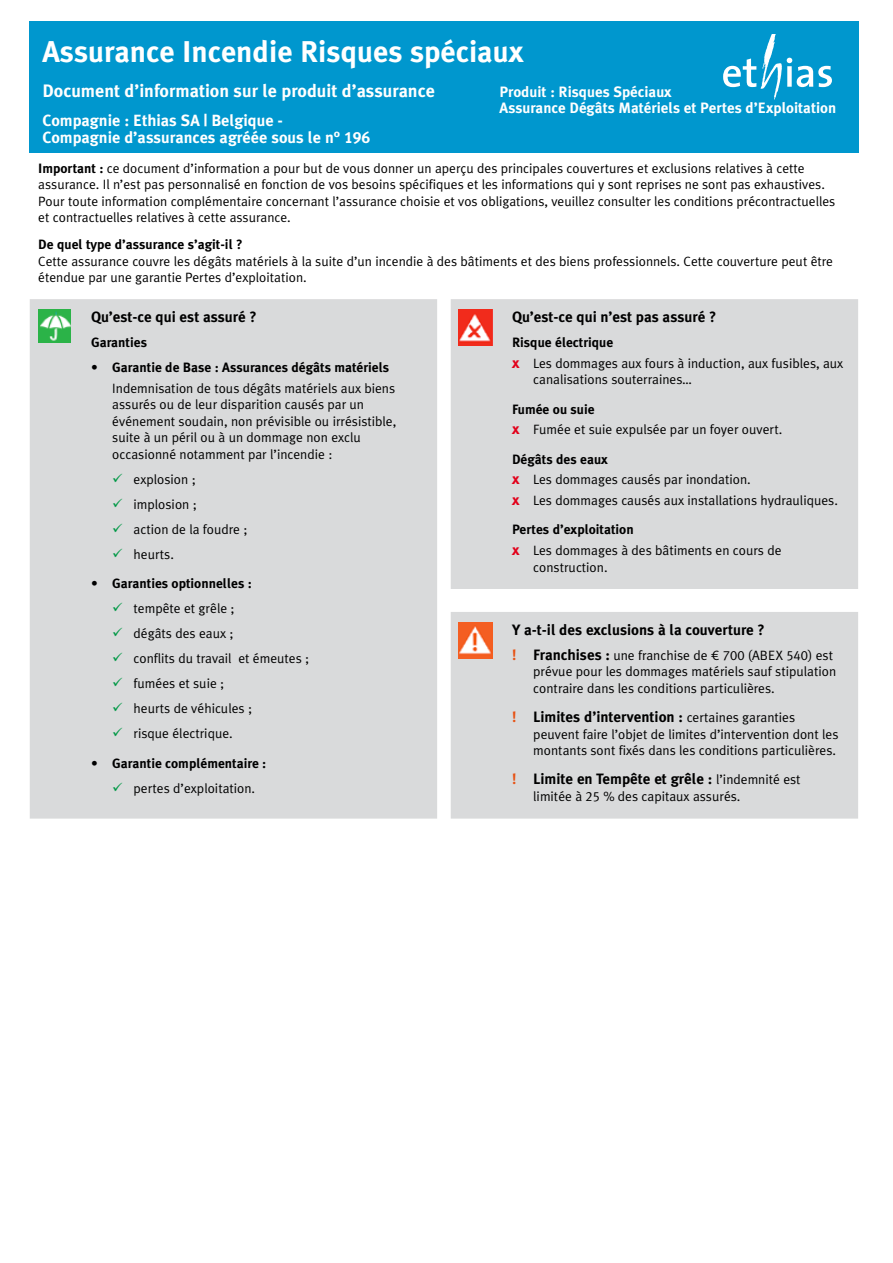
<style>
.page{position:relative;width:893px;height:1263px;background:#fff}
.page>*{position:absolute;margin:0;border:0;box-sizing:border-box;transform-origin:0 0}
.t1{font:700 30px "Meta Ethias";color:#fff}
.t2{font:700 18px "Meta Ethias";color:#fff}
.t3{font:700 16.2px/16.5px "Meta Ethias";color:#fff}
.t4{font:700 15px "Meta Ethias";color:#000}
.t5{font:700 15px/16.5px "Meta Ethias";color:#fff}
.t6{font:13.5px/16.5px "Meta Ethias Normal";color:#000}
.t7{font:700 13.5px "Meta Ethias";color:#000}
.s1{font-family:"Meta Ethias";font-weight:700}
.s2{font-family:"Meta Ethias Normal";font-weight:400}
.s3{color:#009845}
.s4{font-family:"Meta Ethias";font-weight:700;font-size:15px;color:#e2001a}
.s5{font-family:"Meta Ethias";font-weight:700;font-size:15px;color:#e75113}
.s6{font-family:"Meta Ethias";font-weight:700;font-size:15px}
.s7{color:#e75113}
.s8{font-family:"Meta Ethias Normal";font-weight:400;font-size:13.5px}
</style>
<div class="page">
<div style="left:30px;top:21px;width:829px;height:132px;background:#0097ce"></div>
<svg style="left:723px;top:35px;width:109px;height:65px"></svg>
<div style="left:30px;top:299px;width:828px;height:520px;background:#d9dadb"></div>
<img style="left:39px;top:310px;width:31px;height:32px">
<img style="left:458px;top:310px;width:34px;height:36px">
<img style="left:458px;top:623px;width:34px;height:35px">
<h1 class="t1" style="left:43px;top:34px;width:483px">Assurance Incendie Risques spéciaux</h1>
<h2 class="t2" style="left:43px;top:81px;width:394px">Document d’information sur le produit d’assurance</h2>
<p class="t3" style="left:43px;top:113px;width:329px">Compagnie : Ethias SA | Belgique -<br>Compagnie d’assurances agréée sous le n° 196</p>
<p class="t5" style="left:500px;top:83px;width:338px">Produit : Risques Spéciaux<br>Assurance Dégâts Matériels et Pertes d’Exploitation</p>
<p class="t6" style="left:38px;top:159px;width:799px"><span class="s1">Important :</span> ce document d’information a pour but de vous donner un aperçu des principales couvertures et exclusions relatives à cette assurance. Il n’est pas personnalisé en fonction de vos besoins spécifiques et les informations qui y sont reprises ne sont pas exhaustives.<br>Pour toute information complémentaire concernant l’assurance choisie et vos obligations, veuillez consulter les conditions précontractuelles et contractuelles relatives à cette assurance.</p>
<p class="t7" style="left:38px;top:237px;width:206px">De quel type d’assurance s’agit-il ?</p>
<p class="t6" style="left:38px;top:253px;width:796px">Cette assurance couvre les dégâts matériels à la suite d’un incendie à des bâtiments et des biens professionnels. Cette couverture peut être étendue par une garantie Pertes d’exploitation.</p>
<p class="t4" style="left:91px;top:308px;width:167px">Qu’est-ce qui est assuré ?</p>
<p class="t7" style="left:91px;top:335px;width:58px">Garanties</p>
<p class="t7" style="left:91px;top:360px;width:300px"><span class="s2">•</span> Garantie de Base : Assurances dégâts matériels</p>
<p class="t6" style="left:112px;top:380px;width:286px">Indemnisation de tous dégâts matériels aux biens assurés ou de leur disparition causés par un événement soudain, non prévisible ou irrésistible, suite à un péril ou à un dommage non exclu occasionné notamment par l’incendie :</p>
<p class="t6" style="left:112px;top:471px;width:85px"><span class="s3">✓</span> explosion ;</p>
<p class="t6" style="left:112px;top:496px;width:86px"><span class="s3">✓</span> implosion ;</p>
<p class="t6" style="left:112px;top:521px;width:137px"><span class="s3">✓</span> action de la foudre ;</p>
<p class="t6" style="left:112px;top:546px;width:63px"><span class="s3">✓</span> heurts.</p>
<p class="t7" style="left:91px;top:576px;width:162px"><span class="s2">•</span> Garanties optionnelles :</p>
<p class="t6" style="left:112px;top:600px;width:124px"><span class="s3">✓</span> tempête et grêle ;</p>
<p class="t6" style="left:112px;top:625px;width:123px"><span class="s3">✓</span> dégâts des eaux ;</p>
<p class="t6" style="left:112px;top:650px;width:198px"><span class="s3">✓</span> conflits du travail et émeutes ;</p>
<p class="t6" style="left:112px;top:675px;width:114px"><span class="s3">✓</span> fumées et suie ;</p>
<p class="t6" style="left:112px;top:700px;width:141px"><span class="s3">✓</span> heurts de véhicules ;</p>
<p class="t6" style="left:112px;top:725px;width:122px"><span class="s3">✓</span> risque électrique.</p>
<p class="t7" style="left:91px;top:755px;width:177px"><span class="s2">•</span> Garantie complémentaire :</p>
<p class="t6" style="left:112px;top:779px;width:144px"><span class="s3">✓</span> pertes d’exploitation.</p>
<p class="t4" style="left:512px;top:308px;width:206px">Qu’est-ce qui n’est pas assuré ?</p>
<p class="t7" style="left:512px;top:335px;width:103px">Risque électrique</p>
<p class="t6" style="left:533px;top:355px;width:312px;text-indent:-21px"><span class="s4">x</span> Les dommages aux fours à induction, aux fusibles, aux canalisations souterraines…</p>
<p class="t7" style="left:512px;top:401px;width:84px">Fumée ou suie</p>
<p class="t6" style="left:512px;top:421px;width:272px"><span class="s4">x</span> Fumée et suie expulsée par un foyer ouvert.</p>
<p class="t7" style="left:512px;top:451px;width:97px">Dégâts des eaux</p>
<p class="t6" style="left:512px;top:469px;width:327px;line-height:20.7px"><span class="s4">x</span> Les dommages causés par inondation.<br><span class="s4">x</span> Les dommages causés aux installations hydrauliques.</p>
<p class="t7" style="left:512px;top:522px;width:123px">Pertes d’exploitation</p>
<p class="t6" style="left:533px;top:542px;width:250px;text-indent:-21px"><span class="s4">x</span> Les dommages à des bâtiments en cours de construction.</p>
<p class="t4" style="left:512px;top:621px;width:254px">Y a-t-il des exclusions à la couverture ?</p>
<p class="t6" style="left:533px;top:647px;width:304px;text-indent:-21px"><span class="s5">!</span> <span class="s6">Franchises :</span> une franchise de € 700 (ABEX 540) est prévue pour les dommages matériels sauf stipulation contraire dans les conditions particulières.</p>
<p class="t4" style="left:512px;top:708px;width:285px"><span class="s7">!</span> Limites d’intervention : <span class="s8">certaines garanties</span></p>
<p class="t6" style="left:533px;top:726px;width:307px">peuvent faire l’objet de limites d’intervention dont les montants sont fixés dans les conditions particulières.</p>
<p class="t4" style="left:512px;top:771px;width:290px"><span class="s7">!</span> Limite en Tempête et grêle : <span class="s8">l’indemnité est</span></p>
<p class="t6" style="left:533px;top:788px;width:209px">limitée à 25 % des capitaux assurés.</p>
</div>
